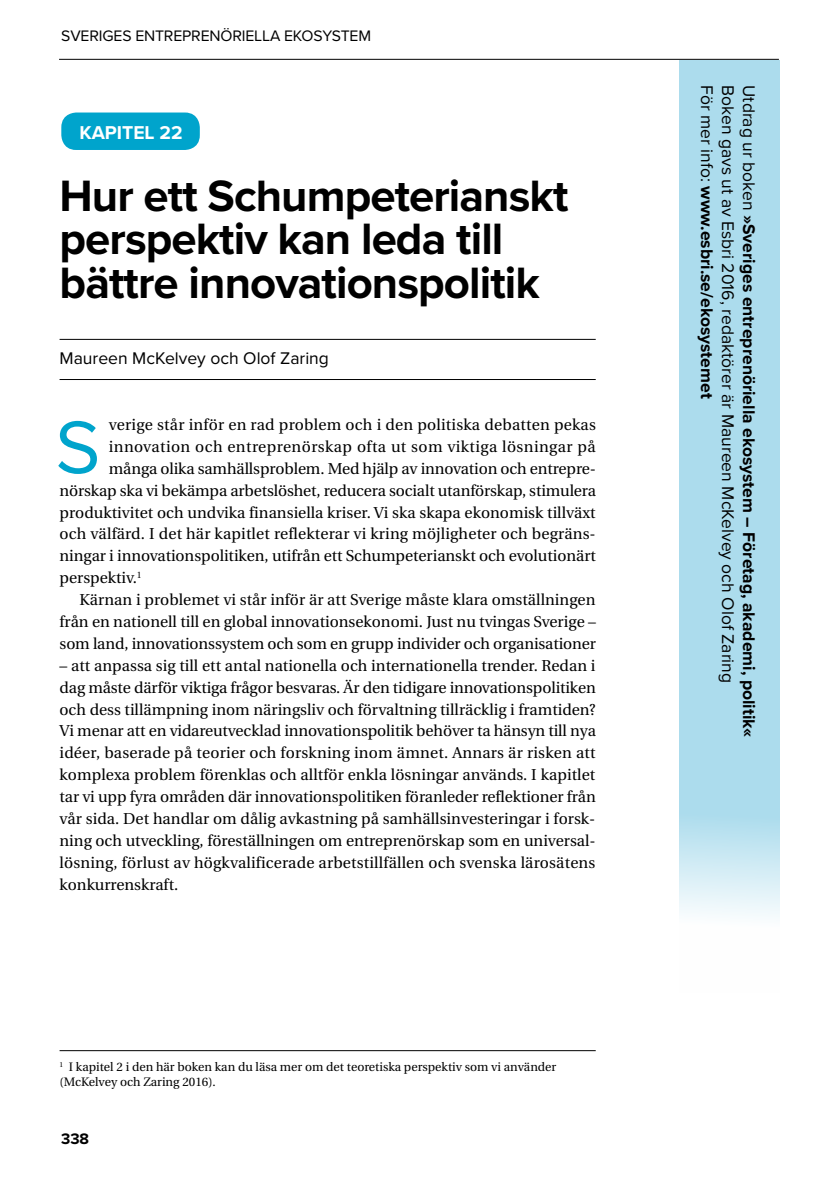
<style>
.page{position:relative;width:839px;height:1186px;background:#fff}
.page>*{position:absolute;margin:0;border:0;box-sizing:border-box;transform-origin:0 0}
.t1{font:77px "Proxima Nova";color:#00a4cc}
.t2{font:700 45.5px/43.8px "Proxima Nova";letter-spacing:-.02em;color:#000}
.t3{font:700 19.25px "Proxima Nova";color:#fff}
.t4{font:700 17.5px "Proxima Nova";color:#000}
.t5{font:17.5px "Proxima Nova";color:#000}
.t6{font:15.75px/21.9px "Utopia";color:#000;text-align:justify}
.t7{font:15.75px "Utopia";letter-spacing:.025em;color:#000}
.t8{font:15.75px "Proxima Nova";letter-spacing:-.01em;color:#000}
.t9{font:700 15.75px "Proxima Nova";color:#000}
.t10{font:12.25px/15.8px "Utopia";color:#000}
.s1{font-weight:400}
</style>
<div class="page">
<hr style="left:59px;top:59px;width:719px;height:1px;background:#000">
<div style="left:61px;top:112px;width:139px;height:38px;background:#00a4cc;border-radius:15px"></div>
<hr style="left:60px;top:339px;width:535px;height:1px;background:#000">
<hr style="left:60px;top:379px;width:535px;height:1px;background:#000">
<hr style="left:60px;top:1050px;width:535px;height:1px;background:#000">
<svg style="left:679px;top:60px;width:100px;height:857px;background:#b0dded"></svg>
<p class="t8" style="left:61px;top:27px;width:311px">SVERIGES ENTREPRENÖRIELLA EKOSYSTEM</p>
<p class="t3" style="left:79px;top:121px;width:105px">KAPITEL 22</p>
<h2 class="t2" style="left:60px;top:175px;width:510px">Hur ett Schumpeterianskt perspektiv kan leda till bättre innovationspolitik</h2>
<p class="t5" style="left:60px;top:348px;width:271px">Maureen McKelvey och Olof Zaring</p>
<p class="t6" style="left:109px;top:414px;width:488px">verige står inför en rad problem och i den politiska debatten pekas</p>
<p class="t7" style="left:109px;top:438px;width:488px">innovation och entreprenörskap ofta ut som viktiga lösningar på</p>
<p class="t6" style="left:109px;top:458px;width:488px">många olika samhällsproblem. Med hjälp av innovation och entrepre-</p>
<p class="t6" style="left:60px;top:480px;width:538px">nörskap ska vi bekämpa arbetslöshet, reducera socialt utanförskap, stimulera</p>
<p class="t6" style="left:60px;top:501px;width:537px">produktivitet och undvika finansiella kriser. Vi ska skapa ekonomisk tillväxt</p>
<p class="t6" style="left:60px;top:523px;width:537px">och välfärd. I det här kapitlet reflekterar vi kring möjligheter och begräns-</p>
<p class="t6" style="left:60px;top:545px;width:537px">ningar i innovationspolitiken, utifrån ett Schumpeterianskt och evolutionärt</p>
<p class="t6" style="left:60px;top:567px;width:84px">perspektiv.<sup>1</sup></p>
<p class="t6" style="left:79px;top:589px;width:517px">Kärnan i problemet vi står inför är att Sverige måste klara omställningen</p>
<p class="t6" style="left:60px;top:611px;width:538px">från en nationell till en global innovationsekonomi. Just nu tvingas Sverige –</p>
<p class="t6" style="left:60px;top:633px;width:537px">som land, innovationssystem och som en grupp individer och organisationer</p>
<p class="t6" style="left:60px;top:655px;width:537px">– att anpassa sig till ett antal nationella och internationella trender. Redan i dag måste därför viktiga frågor besvaras. Är den tidigare innovationspolitiken och dess tillämpning inom näringsliv och förvaltning tillräcklig i framtiden?<br>Vi menar att en vidareutvecklad innovationspolitik behöver ta hänsyn till nya idéer, baserade på teorier och forskning inom ämnet. Annars är risken att komplexa problem förenklas och alltför enkla lösningar används. I kapitlet tar vi upp fyra områden där innovationspolitiken föranleder reflektioner från vår sida. Det handlar om dålig avkastning på samhällsinvesteringar i forsk&shy;ning och utveckling, föreställningen om entreprenörskap som en universal&shy;lösning, förlust av högkvalificerade arbetstillfällen och svenska lärosätens konkurrenskraft.</p>
<h1 class="t1" style="left:55px;top:401px;width:47px">S</h1>
<p class="t10" style="left:60px;top:1059px;width:498px"><sup>1</sup> I kapitel 2 i den här boken kan du läsa mer om det teoretiska perspektiv som vi använder (McKelvey och Zaring 2016).</p>
<p class="t9" style="left:61px;top:1129px;width:29px">338</p>
<p class="t4" style="left:717px;top:85px;width:315px;rotate:90deg"><span class="s1">För mer info:</span> www.esbri.se/ekosystemet</p>
<p class="t5" style="left:738px;top:85px;width:599px;rotate:90deg">Boken gavs ut av Esbri 2016, redaktörer är Maureen McKelvey och Olof Zaring</p>
<p class="t4" style="left:759px;top:85px;width:654px;rotate:90deg"><span class="s1">Utdrag ur boken</span> »Sveriges entreprenöriella ekosystem – Företag, akademi, politik«</p>
</div>
